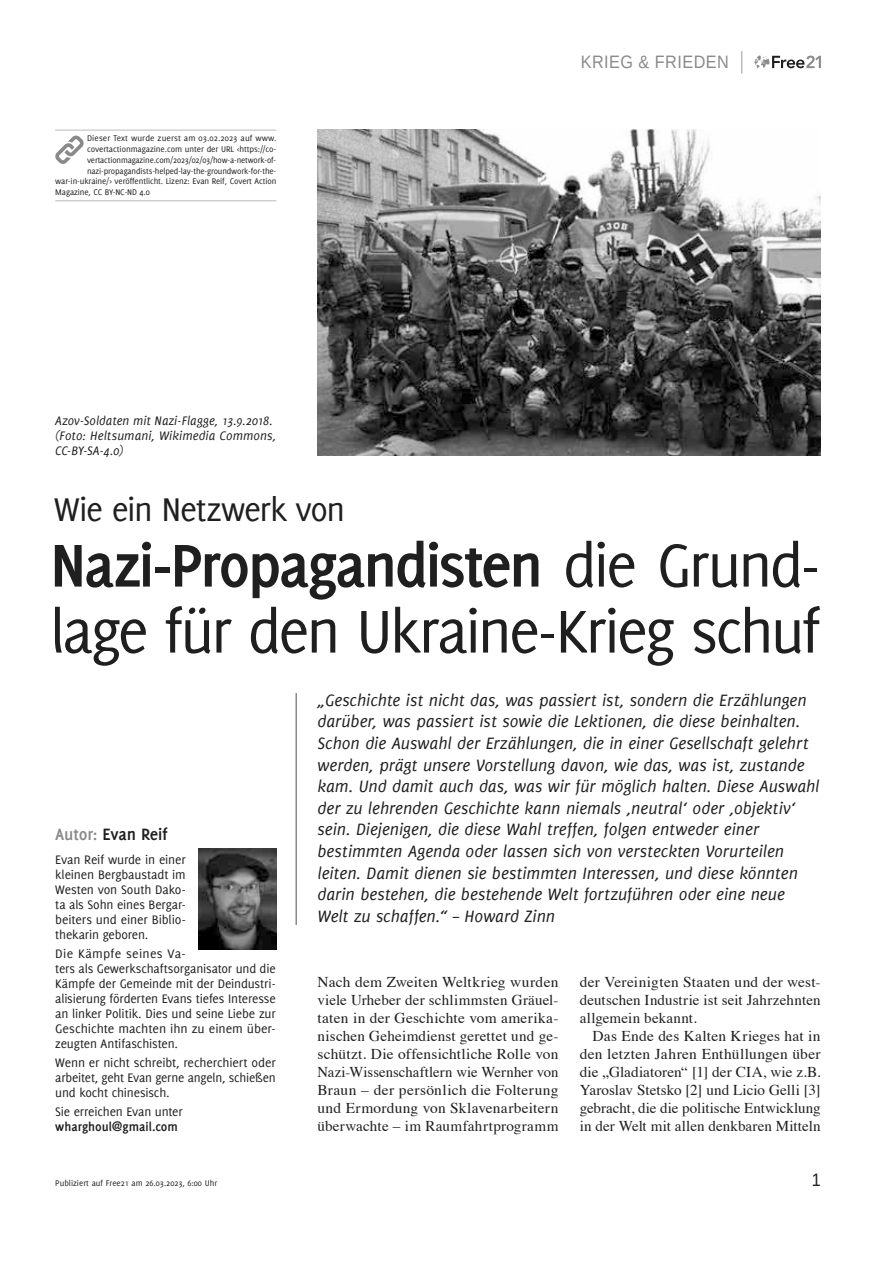
<style>
.page{position:relative;width:893px;height:1263px;background:#fff}
.page>*{position:absolute;margin:0;border:0;box-sizing:border-box;transform-origin:0 0}
.t1{font:66px/66px "Delicious";letter-spacing:-.045em;color:#1f1f1f}
.t2{font:36px "Delicious";letter-spacing:-.035em;color:#1f1f1f}
.t3{font:italic 18px/21.6px "Delicious";color:#1f1f1f}
.t4{font:700 18px "Delicious";letter-spacing:-.01em;color:#1f1f1f}
.t5{font:18px "Liberation Sans";letter-spacing:.03em;color:#8a8a8a;scale:.9 1}
.t6{font:18px "Liberation Sans";color:#1f1f1f;scale:.9 1}
.t7{font:15px/18px "Times";letter-spacing:.01em;color:#1f1f1f;text-align:justify}
.t8{font:13.5px/15px "Delicious";letter-spacing:-.01em;color:#1f1f1f;text-align:justify}
.t9{font:italic 13.5px/15px "Delicious";letter-spacing:.005em;color:#1f1f1f}
.t10{font:700 13.5px "Delicious";color:#1f1f1f}
.t11{font:9px "Delicious";letter-spacing:-.01em;color:#1f1f1f}
.t12{font:9px "Delicious";letter-spacing:.01em;color:#1f1f1f}
.s1{font-weight:700}
.s2{color:#8a8a8a}
</style>
<div class="page">
<svg style="left:755px;top:55px;width:66px;height:13px"></svg>
<svg style="left:741px;top:51px;width:1px;height:23px"></svg>
<hr style="left:295px;top:693px;width:2px;height:232px;background:#8a8a8a">
<img style="left:317px;top:130px;width:504px;height:325px">
<img style="left:199px;top:849px;width:77px;height:101px">
<hr style="left:55px;top:130px;width:221px;height:1px;background:#bababa">
<hr style="left:55px;top:200px;width:221px;height:1px;background:#bababa">
<svg style="left:55px;top:135px;width:29px;height:29px"></svg>
<p class="t12" style="left:87px;top:133px;width:191px">Dieser Text wurde zuerst am 03.02.2023 auf www.</p>
<p class="t11" style="left:87px;top:144px;width:191px">covertactionmagazine.com unter der URL &lt;https://co-</p>
<p class="t11" style="left:87px;top:155px;width:191px">vertactionmagazine.com/2023/02/03/how-a-network-of-</p>
<p class="t11" style="left:87px;top:165px;width:191px">nazi-propagandists-helped-lay-the-groundwork-for-the-</p>
<p class="t11" style="left:55px;top:176px;width:223px">war-in-ukraine/&gt; veröffentlicht. Lizenz: Evan Reif, Covert Action</p>
<p class="t11" style="left:55px;top:187px;width:96px">Magazine, CC BY-NC-ND 4.0</p>
<p class="t9" style="left:55px;top:413px;width:223px">Azov-Soldaten mit Nazi-Flagge, 13.9.2018. (Foto: Heltsumani, Wikimedia Commons,<br>CC-BY-SA-4.0)</p>
<p class="t5" style="left:581px;top:51px;width:166px">KRIEG &amp; FRIEDEN</p>
<h2 class="t2" style="left:54px;top:488px;width:293px">Wie ein Netzwerk von</h2>
<h1 class="t1" style="left:50px;top:531px;width:772px"><span class="s1">Nazi-Propagandisten</span> die Grund&shy;lage für den Ukraine-Krieg schuf</h1>
<p class="t4" style="left:55px;top:824px;width:114px"><span class="s2">Autor:</span> Evan Reif</p>
<p class="t8" style="left:55px;top:851px;width:132px">Evan Reif wurde in einer kleinen Bergbaustadt im Westen von South Dako&shy;ta als Sohn eines Bergar&shy;beiters und einer Biblio&shy;thekarin geboren.</p>
<p class="t8" style="left:55px;top:946px;width:222px;text-align:left">Die Kämpfe seines Va-<br>ters als Gewerkschaftsorganisator und die Kämpfe der Gemeinde mit der Deindustri&shy;alisierung förderten Evans tiefes Interesse an linker Politik. Dies und seine Liebe zur Geschichte machten ihn zu einem über&shy;zeugten Antifaschisten.</p>
<p class="t8" style="left:55px;top:1055px;width:222px">Wenn er nicht schreibt, recherchiert oder arbeitet, geht Evan gerne angeln, schießen und kocht chinesisch.</p>
<p class="t8" style="left:55px;top:1104px;width:129px">Sie erreichen Evan unter</p>
<p class="t10" style="left:55px;top:1119px;width:124px">wharghoul@gmail.com</p>
<p class="t3" style="left:317px;top:689px;width:504px">„Geschichte ist nicht das, was passiert ist, sondern die Erzählungen darüber, was passiert ist sowie die Lektionen, die diese beinhalten.<br>Schon die Auswahl der Erzählungen, die in einer Gesellschaft gelehrt werden, prägt unsere Vorstellung davon, wie das, was ist, zustande kam. Und damit auch das, was wir für möglich halten. Diese Auswahl der zu lehrenden Geschichte kann niemals ,neutral‘ oder ,objektiv‘ sein. Diejenigen, die diese Wahl treffen, folgen entweder einer bestimmten Agenda oder lassen sich von versteckten Vorurteilen leiten. Damit dienen sie bestimmten Interessen, und diese könnten darin bestehen, die bestehende Welt fortzuführen oder eine neue Welt zu schaffen.“ – Howard Zinn</p>
<p class="t7" style="left:317px;top:972px;width:242px">Nach dem Zweiten Weltkrieg wurden viele Urheber der schlimmsten Gräuel&shy;taten in der Geschichte vom amerika&shy;nischen Geheimdienst gerettet und ge&shy;schützt. Die offensichtliche Rolle von Nazi-Wissenschaftlern wie Wernher von Braun – der persönlich die Folterung und Ermordung von Sklavenarbeitern überwachte – im Raumfahrtprogramm</p>
<p class="t7" style="left:580px;top:972px;width:242px">der Vereinigten Staaten und der west&shy;deutschen Industrie ist seit Jahrzehnten allgemein bekannt.</p>
<p class="t7" style="left:580px;top:1026px;width:242px;text-indent:13px">Das Ende des Kalten Krieges hat in den letzten Jahren Enthüllungen über die „Gladiatoren“ [1] der CIA, wie z.B.<br>Yaroslav Stetsko [2] und Licio Gelli [3] gebracht, die die politische Entwicklung in der Welt mit allen denkbaren Mitteln</p>
<p class="t11" style="left:55px;top:1177px;width:163px">Publiziert auf Free21 am 26.03.2023, 6:00 Uhr</p>
<p class="t6" style="left:812px;top:1168px;width:12px">1</p>
</div>
